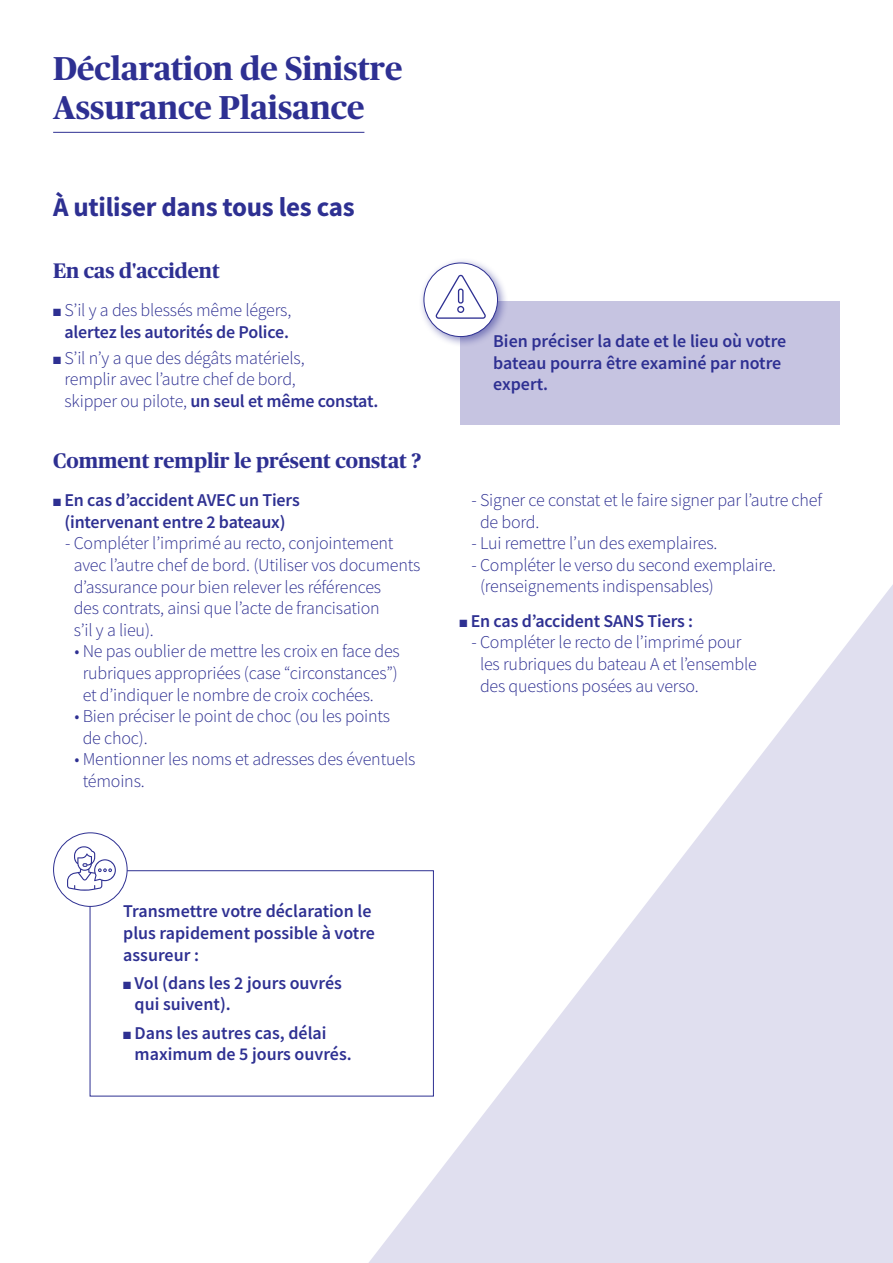
<style>
.page{position:relative;width:893px;height:1263px;background:#fff}
.page>*{position:absolute;margin:0;border:0;box-sizing:border-box;transform-origin:0 0}
.t1{font:700 33px/39.6px "Publico Headline";color:#2e3092}
.t2{font:700 27px "Source Sans Pro";letter-spacing:-.01em;color:#2e3092}
.t3{font:700 21px "Publico Headline";color:#2e3092}
.t4{font:300 18px/21.6px "Source Sans Pro";letter-spacing:-.01em;color:#2e3092}
.t5{font:600 18px/21.6px "Source Sans Pro";color:#2e3092}
.s1{font-weight:300}
.s2{font-weight:600}
</style>
<div class="page">
<svg style="left:240px;top:585px;width:653px;height:678px"></svg>
<hr style="left:53px;top:132px;width:311px;height:1px;background:#2e3092">
<div style="left:460px;top:301px;width:379px;height:123px;background:#c6c4e1"></div>
<div style="left:90px;top:870px;width:344px;height:226px;border:1px solid #2e3092"></div>
<div style="left:419px;top:258px;width:90px;height:90px;background:#2e3092;opacity:.55"></div>
<div style="left:424px;top:263px;width:73px;height:74px;background:#fff;border-radius:50%"></div>
<svg style="left:434px;top:274px;width:52px;height:45px"></svg>
<div style="left:458px;top:289px;width:6px;height:15px;border:1px solid #2e3092;border-radius:2px"></div>
<div style="left:457px;top:306px;width:7px;height:7px;border:1px solid #2e3092;border-radius:50%"></div>
<div style="left:424px;top:263px;width:74px;height:74px;border:1px solid #2e3092;border-radius:50%"></div>
<svg style="left:54px;top:833px;width:73px;height:73px"></svg>
<div style="left:53px;top:832px;width:75px;height:75px;border:1px solid #2e3092;border-radius:50%"></div>
<h1 class="t1" style="left:53px;top:46px;width:351px">Déclaration de Sinistre<br>Assurance Plaisance</h1>
<h2 class="t2" style="left:53px;top:189px;width:303px">À utiliser dans tous les cas</h2>
<p class="t3" style="left:53px;top:255px;width:168px">En cas d'accident</p>
<p class="t5" style="left:53px;top:299px;width:240px;text-align:center">■ <span class="s1">S’il y a des blessés même légers, </span>alertez les autorités de Police.</p>
<p class="t4" style="left:64px;top:347px;width:315px;text-indent:-11px">■ S’il n’y a que des dégâts matériels,<br>remplir avec l’autre chef de bord,<br>skipper ou pilote, <span class="s2">un seul et même constat.</span></p>
<p class="t3" style="left:53px;top:445px;width:370px">Comment remplir le présent constat ?</p>
<p class="t5" style="left:53px;top:489px;width:248px;text-align:center">■ En cas d’accident AVEC un Tiers (intervenant entre 2 bateaux)</p>
<p class="t4" style="left:74px;top:533px;width:348px;text-indent:-9px">- Compléter l’imprimé au recto, conjointement avec l’autre chef de bord. (Utiliser vos documents d’assurance pour bien relever les références<br>des contrats, ainsi que l’acte de francisation<br>s’il y a lieu).</p>
<p class="t4" style="left:83px;top:641px;width:319px;text-align:justify;text-indent:-8px">• Ne pas oublier de mettre les croix en face des rubriques appropriées (case “circonstances”) et d’indiquer le nombre de croix cochées.</p>
<p class="t4" style="left:83px;top:705px;width:309px;text-indent:-8px">• Bien préciser le point de choc (ou les points de choc).</p>
<p class="t4" style="left:83px;top:749px;width:334px;text-indent:-8px">• Mentionner les noms et adresses des éventuels témoins.</p>
<p class="t5" style="left:493px;top:330px;width:295px">Bien préciser la date et le lieu où votre bateau pourra être examiné par notre expert.</p>
<p class="t4" style="left:480px;top:489px;width:344px;text-indent:-9px">- Signer ce constat et le faire signer par l’autre chef de bord.</p>
<p class="t4" style="left:471px;top:532px;width:248px">- Lui remettre l’un des exemplaires.</p>
<p class="t4" style="left:480px;top:554px;width:298px;text-indent:-9px">- Compléter le verso du second exemplaire. (renseignements indispensables)</p>
<p class="t5" style="left:459px;top:610px;width:235px">■ En cas d’accident SANS Tiers :</p>
<p class="t4" style="left:480px;top:631px;width:278px;text-indent:-9px">- Compléter le recto de l’imprimé pour les rubriques du bateau A et l’ensemble des questions posées au verso.</p>
<p class="t5" style="left:123px;top:900px;width:253px">Transmettre votre déclaration le plus rapidement possible à votre assureur :</p>
<p class="t5" style="left:135px;top:972px;width:209px;text-indent:-11px">■ Vol (dans les 2 jours ouvrés qui suivent).</p>
<p class="t5" style="left:135px;top:1021px;width:219px;text-indent:-11px">■ Dans les autres cas, délai maximum de 5 jours ouvrés.</p>
</div>
